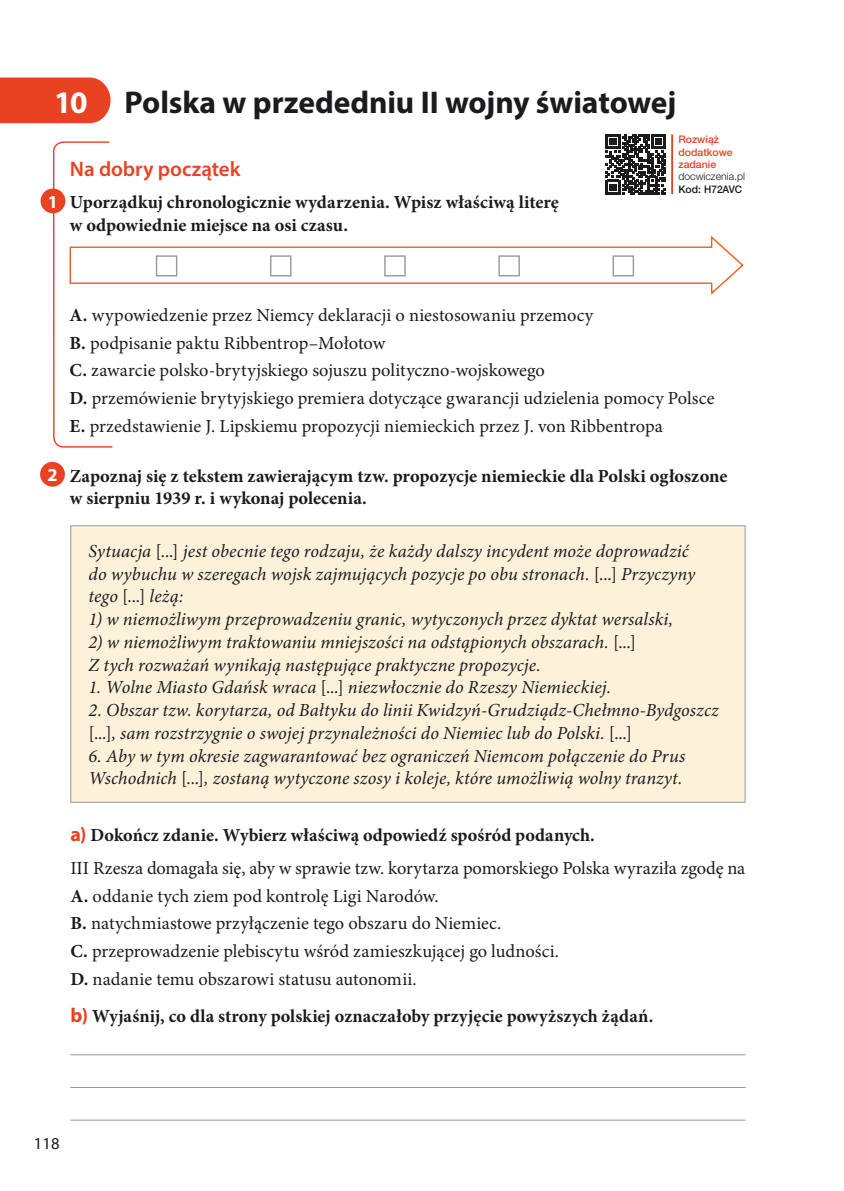
<style>
.page{position:relative;width:844px;height:1191px;background:#fff}
.page>*{position:absolute;margin:0;border:0;box-sizing:border-box;transform-origin:0 0}
.t1{font:700 31.5px "Myriad Pro";letter-spacing:-.005em;color:#1b1b1f}
.t2{font:700 31.5px "Myriad Pro";color:#fff}
.t3{font:600 21px "Myriad Pro";color:#e84222}
.t4{font:italic 18.38px/22.8px "Minion Pro";color:#1b1b1f}
.t5{font:18.38px/27.7px "Minion Pro";color:#1b1b1f}
.t6{font:700 18.38px/22.8px "Minion Pro";letter-spacing:.005em;color:#1b1b1f}
.t7{font:700 18.38px "Myriad Pro";color:#fff}
.t8{font:16.62px "Myriad Pro";color:#1b1b1f}
.t9{font:500 10.5px/12.2px "Helvetica Neue LT Pro";color:#e83f24}
.t10{font:300 10.5px "Helvetica Neue LT Pro";color:#1b1b1f}
.t11{font:500 10.5px "Helvetica Neue LT Pro";color:#1b1b1f}
.s1{font-weight:700}
.s2{font-style:normal}
.s3{font-family:"Myriad Pro";font-weight:700;font-size:20.12px;color:#e84222}
.s4{font-family:"Myriad Pro";font-size:20.12px;color:#e84222}
</style>
<div class="page">
<div style="left:0;top:77px;width:110px;height:46px;background:#e84222"></div>
<div style="left:41px;top:188px;width:24px;height:25px;background:#e84222;border-radius:50%"></div>
<div style="left:40px;top:462px;width:25px;height:24px;background:#e84222;border-radius:50%"></div>
<div style="left:71px;top:526px;width:674px;height:276px;background:#fef1da"></div>
<div style="left:70px;top:525px;width:675px;height:277px;border:1px solid #98989c"></div>
<hr style="left:71px;top:1054px;width:674px;height:1px;background:#98989c">
<hr style="left:71px;top:1087px;width:674px;height:1px;background:#98989c">
<hr style="left:71px;top:1119px;width:674px;height:1px;background:#98989c">
<svg style="left:52px;top:134px;width:621px;height:314px"></svg>
<svg style="left:69px;top:234px;width:675px;height:62px"></svg>
<div style="left:156px;top:255px;width:21px;height:21px;background:#fff;border:1px solid #9c9795"></div>
<div style="left:270px;top:255px;width:21px;height:21px;background:#fff;border:1px solid #9c9795"></div>
<div style="left:384px;top:255px;width:21px;height:21px;background:#fff;border:1px solid #9c9795"></div>
<div style="left:498px;top:255px;width:21px;height:21px;background:#fff;border:1px solid #9c9795"></div>
<div style="left:612px;top:255px;width:22px;height:21px;background:#fff;border:1px solid #9c9795"></div>
<h1 class="t2" style="left:54px;top:82px;width:35px">10</h1>
<h1 class="t1" style="left:124px;top:82px;width:553px">Polska w przededniu II wojny światowej</h1>
<p class="t7" style="left:48px;top:189px;width:12px">1</p>
<p class="t3" style="left:70px;top:155px;width:172px">Na dobry początek</p>
<p class="t6" style="left:70px;top:191px;width:490px">Uporządkuj chronologicznie wydarzenia. Wpisz właściwą literę w odpowiednie miejsce na osi czasu.</p>
<p class="t9" style="left:678px;top:133px;width:56px">Rozwiąż dodatkowe zadanie</p>
<p class="t10" style="left:678px;top:170px;width:68px">docwiczenia.pl</p>
<p class="t11" style="left:678px;top:182px;width:65px">Kod: H72AVC</p>
<p class="t7" style="left:47px;top:462px;width:12px">2</p>
<p class="t5" style="left:69px;top:301px;width:646px"><span class="s1">A.</span> wypowiedzenie przez Niemcy deklaracji o niestosowaniu przemocy<br><span class="s1">B.</span> podpisanie paktu Ribbentrop–Mołotow<br><span class="s1">C.</span> zawarcie polsko-brytyjskiego sojuszu polityczno-wojskowego<br><span class="s1">D.</span> przemówienie brytyjskiego premiera dotyczące gwarancji udzielenia pomocy Polsce <span class="s1">E.</span> przedstawienie J. Lipskiemu propozycji niemieckich przez J. von Ribbentropa</p>
<p class="t6" style="left:70px;top:464px;width:659px">Zapoznaj się z tekstem zawierającym tzw. propozycje niemieckie dla Polski ogłoszone w sierpniu 1939 r. i wykonaj polecenia.</p>
<p class="t4" style="left:89px;top:539px;width:608px">Sytuacja <span class="s2">[...]</span> jest obecnie tego rodzaju, że każdy dalszy incydent może doprowadzić do wybuchu w szeregach wojsk zajmujących pozycje po obu stronach. <span class="s2">[...]</span> Przyczyny tego <span class="s2">[...]</span> leżą:</p>
<p class="t4" style="left:89px;top:608px;width:586px">1) w niemożliwym przeprowadzeniu granic, wytyczonych przez dyktat wersalski,</p>
<p class="t4" style="left:89px;top:630px;width:549px">2) w niemożliwym traktowaniu mniejszości na odstąpionych obszarach. <span class="s2">[...]<br></span>Z tych rozważań wynikają następujące praktyczne propozycje.</p>
<p class="t4" style="left:89px;top:676px;width:524px">1. Wolne Miasto Gdańsk wraca <span class="s2">[...]</span> niezwłocznie do Rzeszy Niemieckiej.</p>
<p class="t4" style="left:89px;top:699px;width:631px">2. Obszar tzw. korytarza, od Bałtyku do linii Kwidzyń-Grudziądz-Chełmno-Bydgoszcz <span class="s2">[...]</span>, sam rozstrzygnie o swojej przynależności do Niemiec lub do Polski. <span class="s2">[...]</span></p>
<p class="t4" style="left:89px;top:744px;width:598px">6. Aby w tym okresie zagwarantować bez ograniczeń Niemcom połączenie do Prus<br>Wschodnich <span class="s2">[...]</span>, zostaną wytyczone szosy i koleje, które umożliwią wolny tranzyt.</p>
<p class="t5" style="left:70px;top:819px;width:676px;line-height:32.7px"><span class="s3">a)</span> <span class="s1">Dokończ zdanie. Wybierz właściwą odpowiedź spośród podanych.<br></span>III Rzesza domagała się, aby w sprawie tzw. korytarza pomorskiego Polska wyraziła zgodę na</p>
<p class="t5" style="left:70px;top:882px;width:490px"><span class="s1">A.</span> oddanie tych ziem pod kontrolę Ligi Narodów.<br><span class="s1">B.</span> natychmiastowe przyłączenie tego obszaru do Niemiec.<br><span class="s1">C.</span> przeprowadzenie plebiscytu wśród zamieszkującej go ludności.<br><span class="s1">D.</span> nadanie temu obszarowi statusu autonomii.</p>
<p class="t6" style="left:70px;top:1005px;width:584px"><span class="s4">b)</span> Wyjaśnij, co dla strony polskiej oznaczałoby przyjęcie powyższych żądań.</p>
<p class="t8" style="left:34px;top:1133px;width:27px">118</p>
</div>
